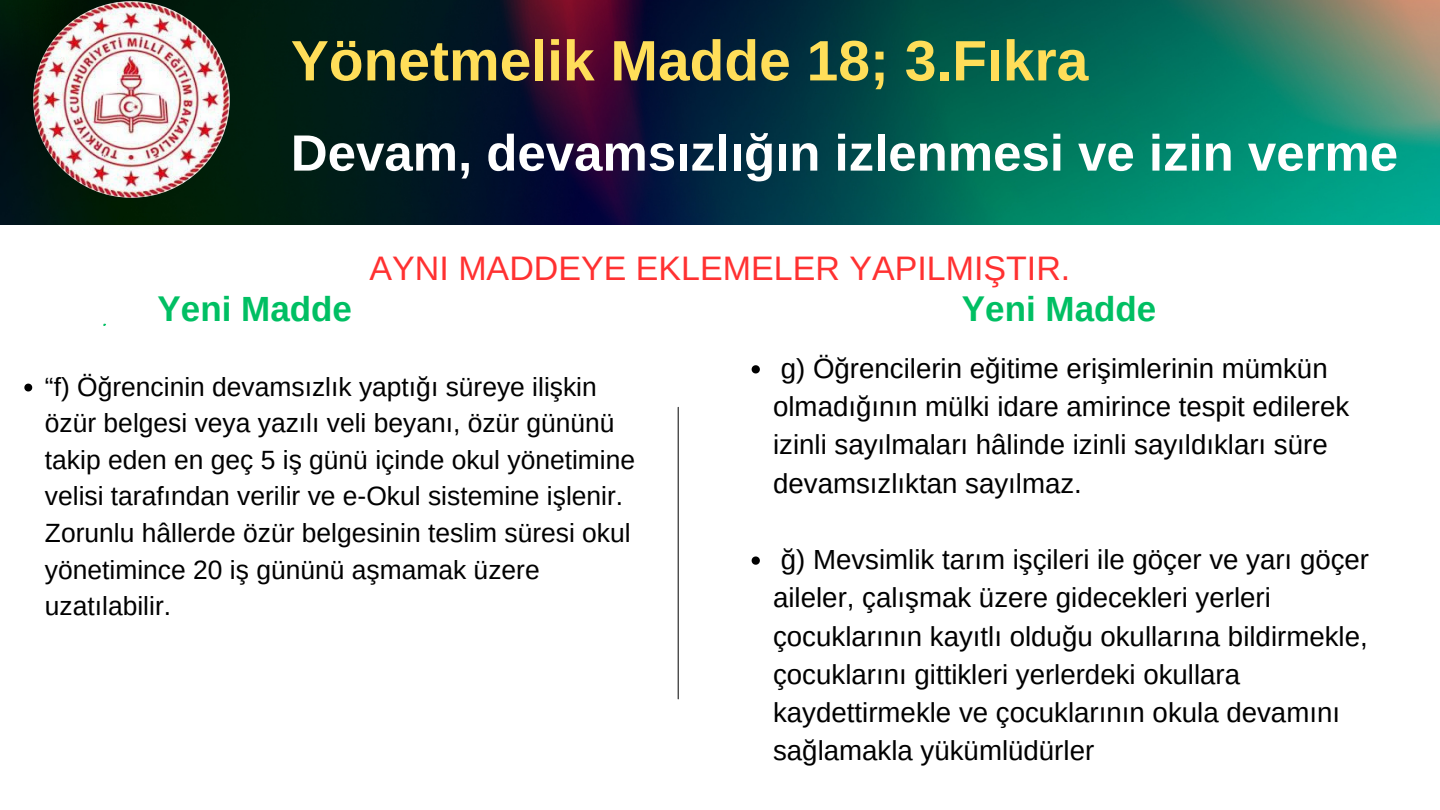
<style>
.page{position:relative;width:1440px;height:810px;background:#fff}
.page>*{position:absolute;margin:0;border:0;box-sizing:border-box;transform-origin:0 0}
.t1{font:700 57px "Arimo";color:#ffde59}
.t2{font:700 51px "Arimo";color:#fff}
.t3{font:700 35px "Arimo";color:#00bf63}
.t4{font:34px "Arimo";color:#ff3131}
.t5{font:27.6px/38.2px "Arimo";color:#000}
.t6{font:26.4px/36.5px "Arimo";color:#000}
</style>
<div class="page">
<img style="left:0;top:0;width:1440px;height:225px">
<hr style="left:678px;top:407px;width:1px;height:292px;background:#000">
<img style="left:33px;top:1px;width:197px;height:197px;border-radius:50%">
<svg style="left:752px;top:365px;width:8px;height:8px"></svg>
<svg style="left:752px;top:556px;width:8px;height:9px"></svg>
<svg style="left:24px;top:384px;width:8px;height:7px"></svg>
<p class="t1" style="left:291px;top:29px;width:799px">Yönetmelik Madde 18; 3.Fıkra</p>
<p class="t2" style="left:291px;top:124px;width:1109px">Devam, devamsızlığın izlenmesi ve izin verme</p>
<p class="t4" style="left:370px;top:249px;width:702px">AYNI MADDEYE EKLEMELER YAPILMIŞTIR.</p>
<p class="t3" style="left:158px;top:289px;width:196px">Yeni Madde</p>
<p class="t3" style="left:962px;top:289px;width:196px">Yeni Madde</p>
<p class="t6" style="left:45px;top:368px;width:592px">“f) Öğrencinin devamsızlık yaptığı süreye ilişkin özür belgesi veya yazılı veli beyanı, özür gününü takip eden en geç 5 iş günü içinde okul yönetimine velisi tarafından verilir ve e-Okul sistemine işlenir.<br>Zorunlu hâllerde özür belgesinin teslim süresi okul yönetimince 20 iş gününü aşmamak üzere uzatılabilir.</p>
<p class="t5" style="left:773px;top:349px;width:578px">g) Öğrencilerin eğitime erişimlerinin mümkün olmadığının mülki idare amirince tespit edilerek izinli sayılmaları hâlinde izinli sayıldıkları süre devamsızlıktan sayılmaz.</p>
<p class="t5" style="left:773px;top:541px;width:598px">ğ) Mevsimlik tarım işçileri ile göçer ve yarı göçer aileler, çalışmak üzere gidecekleri yerleri çocuklarının kayıtlı olduğu okullarına bildirmekle, çocuklarını gittikleri yerlerdeki okullara kaydettirmekle ve çocuklarının okula devamını sağlamakla yükümlüdürler</p>
</div>
